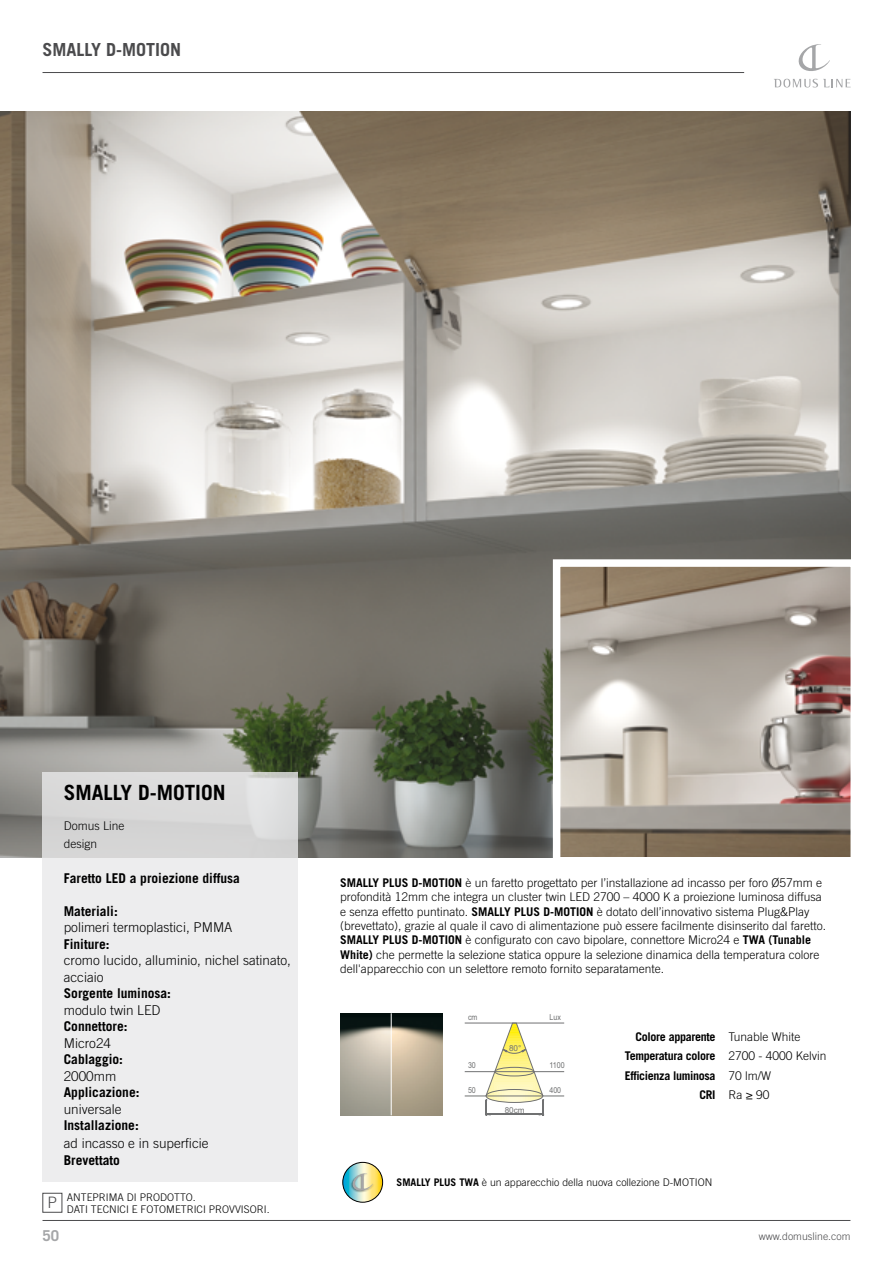
<style>
.page{position:relative;width:893px;height:1263px;background:#fff}
.page>*{position:absolute;margin:0;border:0;box-sizing:border-box;transform-origin:0 0}
.t1{font:700 21px "Trade Gothic LT Pro";color:#000}
.INDICE_PRODOTTI{font:700 18px "Trade Gothic LT Pro";color:#4b4b4d}
.Nomi_prodotti{font:300 15.75px "Trade Gothic LT Pro";color:#4b4b4d}
.t2{font:700 15px "Trade Gothic LT Pro";color:#a5a6a8}
.t3{font:300 13.5px/16.5px "Trade Gothic LT Pro";color:#000}
.t4{font:700 13.5px "Trade Gothic LT Pro";color:#000}
.box_fotometria_picco{font:300 12px/14.4px "Trade Gothic LT Pro";color:#000}
.box_fotometria_picco-2{font:700 12px "Trade Gothic LT Pro";letter-spacing:-.025em;color:#000}
.t5{font:300 10.5px "Trade Gothic LT Pro";color:#000}
.t6{font:300 10.5px "Trade Gothic LT Pro";color:#4b4b4d}
.t7{font:8.25px "Arial";color:#707172;scale:.86 1}
.t8{font:8.25px "Arial";color:#707172}
.s1{font-weight:700}
</style>
<div class="page">
<hr style="left:43px;top:1220px;width:807px;height:1px;background:#4b4b4d">
<hr style="left:43px;top:72px;width:701px;height:1px;background:#4b4b4d">
<svg style="left:798px;top:44px;width:32px;height:27px"></svg>
<svg style="left:774px;top:79px;width:77px;height:8px"></svg>
<img style="left:0;top:111px;width:850px;height:746px">
<svg style="left:43px;top:772px;width:255px;height:410px;background:#e8e8e9"></svg>
<img style="left:340px;top:1013px;width:102px;height:102px">
<hr style="left:391px;top:1013px;width:1px;height:102px;background:#fff">
<svg style="left:464px;top:1023px;width:100px;height:92px"></svg>
<svg style="left:549px;top:556px;width:302px;height:302px;background:#aca298"></svg>
<svg style="left:343px;top:1162px;width:40px;height:40px"></svg>
<div style="left:343px;top:1162px;width:40px;height:40px;border:1px solid #000;border-radius:50%"></div>
<img style="left:351px;top:1172px;width:23px;height:21px">
<svg style="left:351px;top:1173px;width:22px;height:19px"></svg>
<p class="INDICE_PRODOTTI" style="left:43px;top:38px;width:140px">SMALLY D-MOTION</p>
<p class="t1" style="left:64px;top:780px;width:163px">SMALLY D-MOTION</p>
<p class="box_fotometria_picco" style="left:64px;top:818px;width:62px">Domus Line</p>
<p class="box_fotometria_picco" style="left:64px;top:836px;width:35px">design</p>
<p class="t4" style="left:64px;top:869px;width:178px">Faretto LED a proiezione diffusa</p>
<p class="t4" style="left:64px;top:902px;width:56px">Materiali:</p>
<p class="t3" style="left:64px;top:919px;width:170px">polimeri termoplastici, PMMA</p>
<p class="t4" style="left:64px;top:935px;width:47px">Finiture:</p>
<p class="t3" style="left:64px;top:952px;width:229px">cromo lucido, alluminio, nichel satinato, acciaio</p>
<p class="t4" style="left:64px;top:985px;width:109px">Sorgente luminosa:</p>
<p class="t3" style="left:64px;top:1001px;width:98px">modulo twin LED</p>
<p class="t4" style="left:64px;top:1018px;width:65px">Connettore:</p>
<p class="t3" style="left:64px;top:1034px;width:49px">Micro24</p>
<p class="t4" style="left:64px;top:1051px;width:61px">Cablaggio:</p>
<p class="t3" style="left:64px;top:1067px;width:54px">2000mm</p>
<p class="t4" style="left:64px;top:1084px;width:77px">Applicazione:</p>
<p class="t3" style="left:64px;top:1100px;width:59px">universale</p>
<p class="t4" style="left:64px;top:1117px;width:77px">Installazione:</p>
<p class="t3" style="left:64px;top:1135px;width:146px">ad incasso e in superficie</p>
<p class="t4" style="left:64px;top:1151px;width:58px">Brevettato</p>
<p class="Nomi_prodotti" style="left:48px;top:1193px;width:11px">P</p>
<p class="t5" style="left:67px;top:1190px;width:130px">ANTEPRIMA DI PRODOTTO.</p>
<p class="t5" style="left:67px;top:1202px;width:204px">DATI TECNICI E FOTOMETRICI PROVVISORI.</p>
<p class="box_fotometria_picco" style="left:340px;top:875px;width:488px"><span class="s1">SMALLY PLUS D-MOTION</span> è un faretto progettato per l’installazione ad incasso per foro Ø57mm e profondità 12mm che integra un cluster twin LED 2700 – 4000 K a proiezione luminosa diffusa e senza effetto puntinato. <span class="s1">SMALLY PLUS D-MOTION</span> è dotato dell’innovativo sistema Plug&amp;Play (brevettato), grazie al quale il cavo di alimentazione può essere facilmente disinserito dal faretto.<br><span class="s1">SMALLY PLUS D-MOTION</span> è configurato con cavo bipolare, connettore Micro24 e <span class="s1">TWA (Tunable White)</span> che permette la selezione statica oppure la selezione dinamica della temperatura colore dell'apparecchio con un selettore remoto fornito separatamente.</p>
<p class="t7" style="left:468px;top:1012px;width:12px">cm</p>
<p class="t7" style="left:549px;top:1012px;width:15px">Lux</p>
<p class="t8" style="left:509px;top:1043px;width:14px">80°</p>
<p class="t7" style="left:468px;top:1060px;width:11px">30</p>
<p class="t7" style="left:549px;top:1060px;width:19px">1100</p>
<p class="t7" style="left:468px;top:1085px;width:11px">50</p>
<p class="t7" style="left:549px;top:1085px;width:15px">400</p>
<p class="t8" style="left:505px;top:1105px;width:22px">80cm</p>
<p class="box_fotometria_picco-2" style="left:635px;top:1029px;width:82px">Colore apparente</p>
<p class="box_fotometria_picco-2" style="left:625px;top:1049px;width:92px">Temperatura colore</p>
<p class="box_fotometria_picco-2" style="left:625px;top:1068px;width:92px">Efficienza luminosa</p>
<p class="box_fotometria_picco-2" style="left:699px;top:1088px;width:18px">CRI</p>
<p class="box_fotometria_picco" style="left:728px;top:1029px;width:74px">Tunable White</p>
<p class="box_fotometria_picco" style="left:728px;top:1049px;width:100px">2700 - 4000 Kelvin</p>
<p class="box_fotometria_picco" style="left:728px;top:1068px;width:44px">70 lm/W</p>
<p class="box_fotometria_picco" style="left:728px;top:1088px;width:43px">Ra ≥ 90</p>
<p class="t5" style="left:396px;top:1176px;width:317px"><span class="s1">SMALLY PLUS TWA</span> è un apparecchio della nuova collezione D-MOTION</p>
<p class="t2" style="left:43px;top:1226px;width:18px">50</p>
<p class="t6" style="left:759px;top:1230px;width:93px">www.domusline.com</p>
</div>
